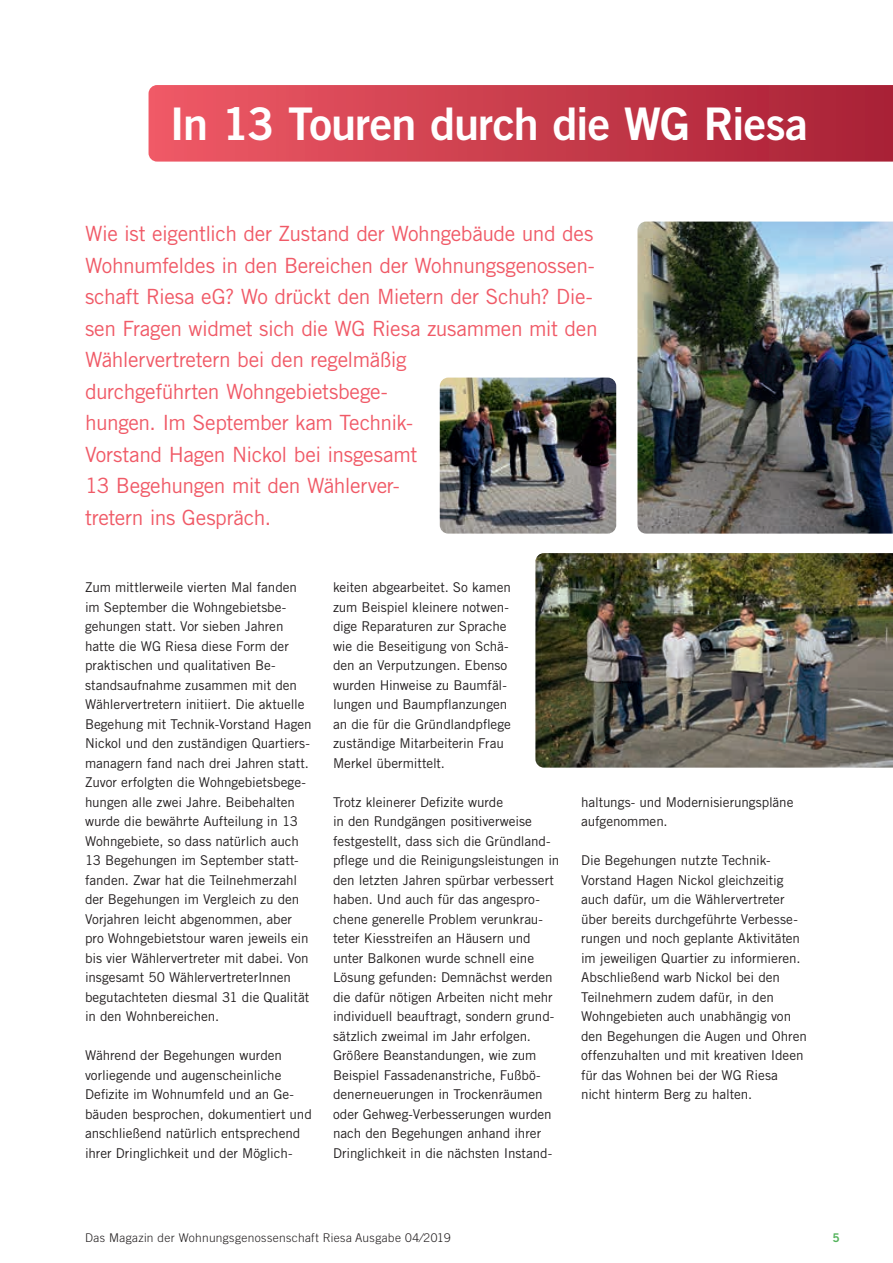
<style>
.page{position:relative;width:893px;height:1263px;background:#fff}
.page>*{position:absolute;margin:0;border:0;box-sizing:border-box;transform-origin:0 0}
.t1{font:45px "Trade Gothic LT Std Bd 2";letter-spacing:-.02em;color:#fff}
.t2{font:21px/31.5px "Trade Gothic LT Std";letter-spacing:-.02em;color:#f05a67}
.t3{font:13.5px/19.5px "Trade Gothic LT Std";letter-spacing:-.005em;color:#231f20}
.t4{font:300 12px "Trade Gothic LT Std";letter-spacing:.025em;color:#231f20}
.t5{font:12px "Trade Gothic LT Std Bd 2";color:#54b35c}
</style>
<div class="page">
<img style="left:440px;top:378px;width:176px;height:156px">
<img style="left:535px;top:553px;width:358px;height:215px">
<img style="left:637px;top:222px;width:256px;height:312px">
<svg style="left:149px;top:85px;width:744px;height:77px;background:#ca3e4e"></svg>
<h1 class="t1" style="left:170px;top:96px;width:640px">In 13 Touren durch die WG Riesa</h1>
<p class="t2" style="left:85px;top:218px;width:514px">Wie ist eigentlich der Zustand der Wohngebäude und des Wohnumfeldes in den Bereichen der Wohnungsgenossen&shy;schaft Riesa eG? Wo drückt den Mietern der Schuh? Die&shy;sen Fragen widmet sich die WG Riesa zusammen mit den Wählervertretern bei den regelmäßig<br>durchgeführten Wohngebietsbege-<br>hungen. Im September kam Technik-<br>Vorstand Hagen Nickol bei insgesamt<br>13 Begehungen mit den Wählerver-<br>tretern ins Gespräch.</p>
<p class="t3" style="left:85px;top:577px;width:228px">Zum mittlerweile vierten Mal fanden im September die Wohngebietsbe&shy;gehungen statt. Vor sieben Jahren hatte die WG Riesa diese Form der praktischen und qualitativen Be&shy;standsaufnahme zusammen mit den Wählervertretern initiiert. Die aktuelle Begehung mit Technik-Vorstand Hagen Nickol und den zuständigen Quartiers&shy;managern fand nach drei Jahren statt.<br>Zuvor erfolgten die Wohngebietsbege&shy;hungen alle zwei Jahre. Beibehalten wurde die bewährte Aufteilung in 13<br>Wohngebiete, so dass natürlich auch 13 Begehungen im September statt&shy;fanden. Zwar hat die Teilnehmerzahl der Begehungen im Vergleich zu den Vorjahren leicht abgenommen, aber pro Wohngebietstour waren jeweils ein bis vier Wählervertreter mit dabei. Von insgesamt 50 WählervertreterInnen begutachteten diesmal 31 die Qualität in den Wohnbereichen.</p>
<p class="t3" style="left:85px;top:1045px;width:228px">Während der Begehungen wurden vorliegende und augenscheinliche Defizite im Wohnumfeld und an Ge&shy;bäuden besprochen, dokumentiert und anschließend natürlich entsprechend ihrer Dringlichkeit und der Möglich-</p>
<p class="t3" style="left:333px;top:577px;width:179px">keiten abgearbeitet. So kamen zum Beispiel kleinere notwen&shy;dige Reparaturen zur Sprache wie die Beseitigung von Schä&shy;den an Verputzungen. Ebenso wurden Hinweise zu Baumfäl&shy;lungen und Baumpflanzungen an die für die Gründlandpflege zuständige Mitarbeiterin Frau<br>Merkel übermittelt.</p>
<p class="t3" style="left:333px;top:792px;width:228px">Trotz kleinerer Defizite wurde<br>in den Rundgängen positiverweise festgestellt, dass sich die Gründland&shy;pflege und die Reinigungsleistungen in den letzten Jahren spürbar verbessert haben. Und auch für das angespro&shy;chene generelle Problem verunkrau&shy;teter Kiesstreifen an Häusern und unter Balkonen wurde schnell eine Lösung gefunden: Demnächst werden die dafür nötigen Arbeiten nicht mehr individuell beauftragt, sondern grund&shy;sätzlich zweimal im Jahr erfolgen.<br>Größere Beanstandungen, wie zum Beispiel Fassadenanstriche, Fußbö&shy;denerneuerungen in Trockenräumen oder Gehweg-Verbesserungen wurden nach den Begehungen anhand ihrer Dringlichkeit in die nächsten Instand-</p>
<p class="t3" style="left:581px;top:792px;width:214px">haltungs- und Modernisierungspläne aufgenommen.</p>
<p class="t3" style="left:581px;top:850px;width:227px">Die Begehungen nutzte Technik-Vorstand Hagen Nickol gleichzeitig auch dafür, um die Wählervertreter über bereits durchgeführte Verbesse&shy;rungen und noch geplante Aktivitäten im jeweiligen Quartier zu informieren.<br>Abschließend warb Nickol bei den Teilnehmern zudem dafür, in den Wohngebieten auch unabhängig von den Begehungen die Augen und Ohren offenzuhalten und mit kreativen Ideen für das Wohnen bei der WG Riesa nicht hinterm Berg zu halten.</p>
<p class="t4" style="left:85px;top:1230px;width:367px">Das Magazin der Wohnungsgenossenschaft Riesa Ausgabe 04⁄2019</p>
<p class="t5" style="left:832px;top:1230px;width:9px">5</p>
</div>
